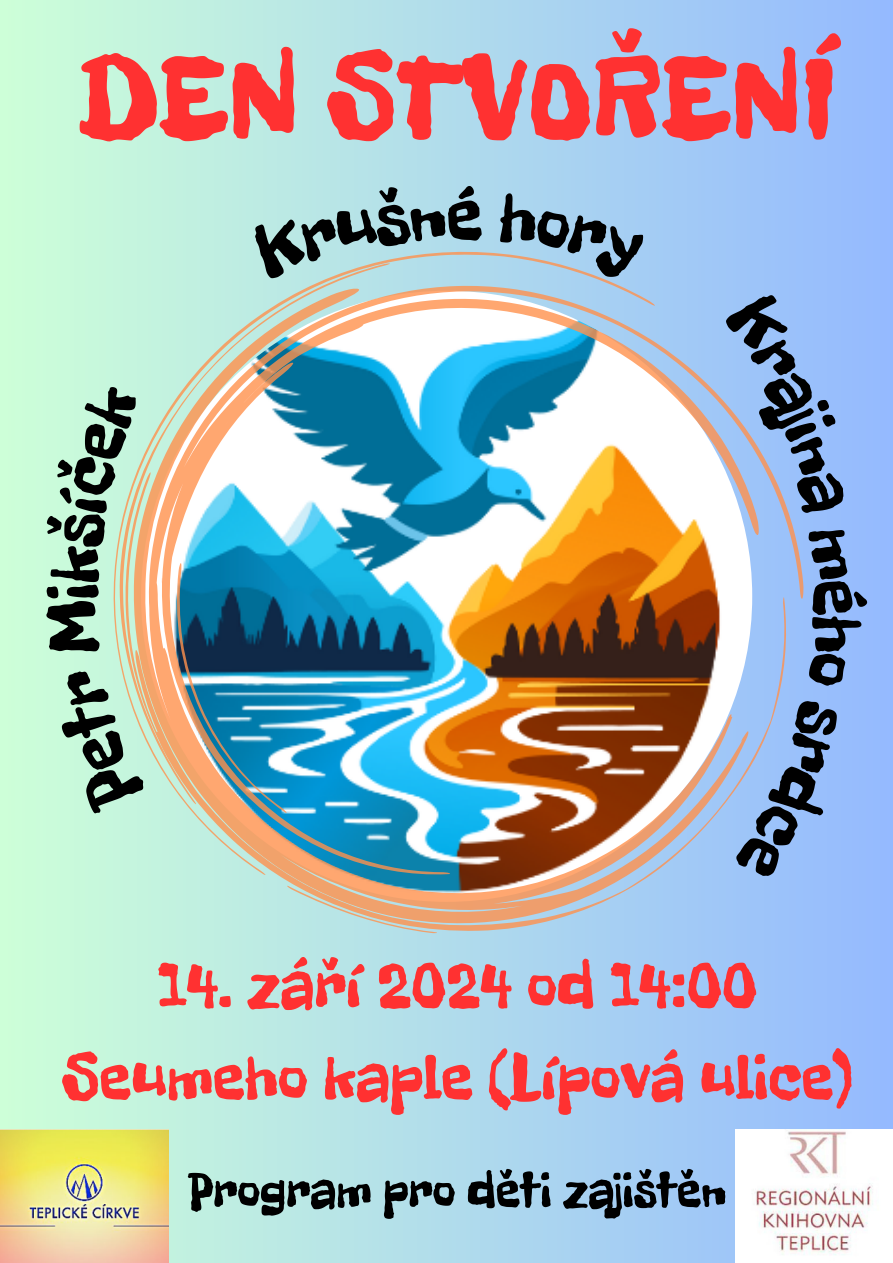
<style>
.page{position:relative;width:893px;height:1263px;background:#fff}
.page>*{position:absolute;margin:0;border:0;box-sizing:border-box;transform-origin:0 0}
.t1{font:122.25px "Freckle Face";color:#ff3131}
.t2{font:75px "Freckle Face";color:#000}
.t3{font:66px/92.2px "Freckle Face";color:#ff3131;text-align:center}
.t4{font:50.47px "Freckle Face";color:#000}
</style>
<div class="page">
<div style="left:0;top:0;width:893px;height:1263px;background:linear-gradient(to right,#cdffd8,#94b9ff)"></div>
<svg style="left:655px;top:285px;width:148px;height:646px;fill:#a2c8f7"></svg>
<svg style="left:286px;top:931px;width:152px;height:2px"></svg>
<svg style="left:113px;top:251px;width:542px;height:624px"></svg>
<svg style="left:119px;top:263px;width:271px;height:209px"></svg>
<svg style="left:119px;top:472px;width:669px;height:459px;background:#96a29a"></svg>
<img style="left:735px;top:1129px;width:158px;height:134px">
<img style="left:0;top:1129px;width:169px;height:134px">
<svg style="left:250px;top:185px;width:232px;height:95px;background:#b7e1e4"></svg>
<div style="left:498px;top:192px;width:147px;height:92px;background:#a9d2f1"></div>
<div style="left:57px;top:667px;width:91px;height:148px;background:#c7f7dc"></div>
<svg style="left:44px;top:380px;width:97px;height:274px;background:#caf2d3"></svg>
<div style="left:724px;top:290px;width:123px;height:224px;background:#9bc1fa"></div>
<div style="left:808px;top:529px;width:41px;height:51px;background:#98befc"></div>
<div style="left:807px;top:615px;width:55px;height:73px;background:#98befc"></div>
<div style="left:733px;top:698px;width:107px;height:184px;background:#9bc2fa"></div>
<p class="t1" style="left:79px;top:22px;width:757px">DEN STVOŘENÍ</p>
<p class="t2" style="left:884px;top:580px;width:38px;rotate:90deg">é</p>
<h2 class="t3" style="left:62px;top:939px;width:791px">14. září 2024 od 14:00<br>Seumeho kaple (Lípová ulice)</h2>
<p class="t4" style="left:188px;top:1159px;width:540px">Program pro děti zajištěn</p>
</div>
